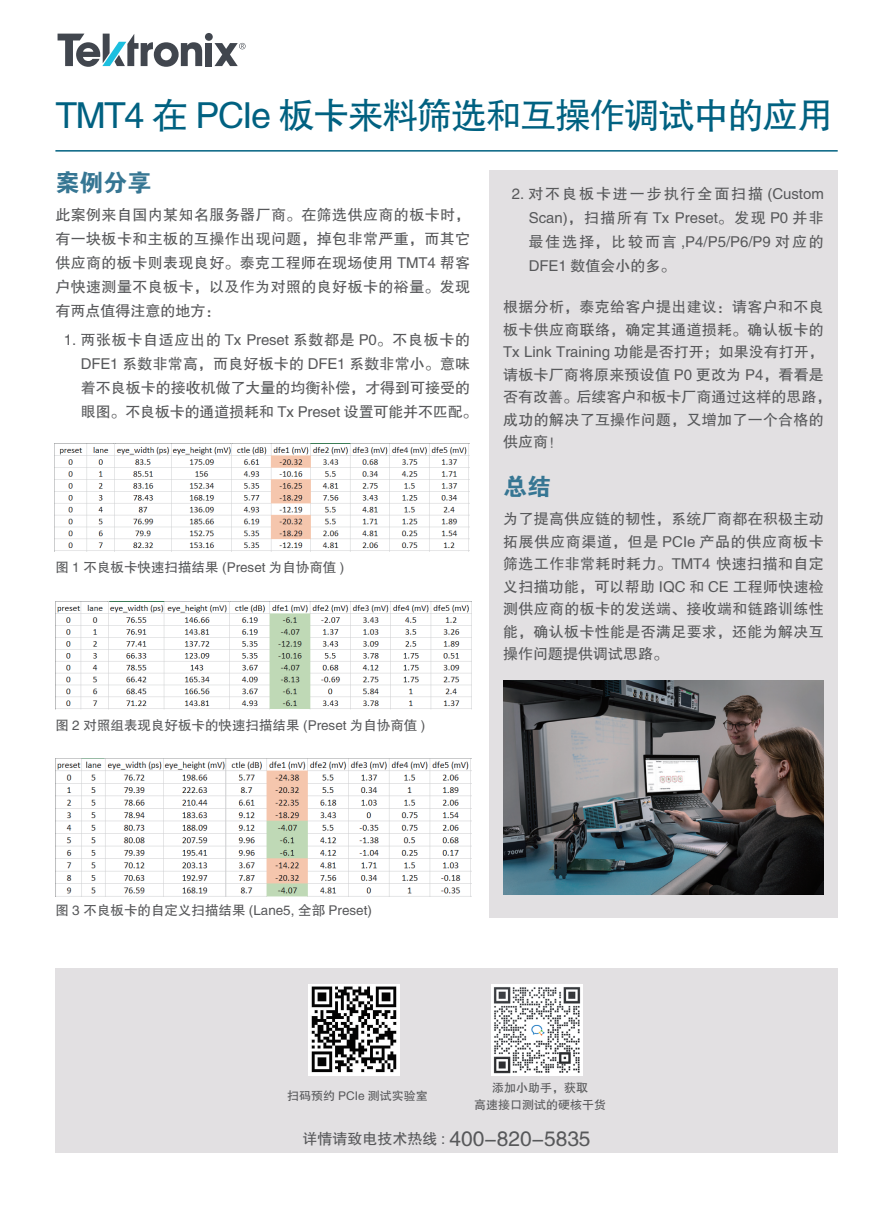
<style>
.page{position:relative;width:893px;height:1212px;background:#fff}
.page>*{position:absolute;margin:0;border:0;box-sizing:border-box;transform-origin:0 0}
.t1{font:36px "FZHTJW GB1 0";letter-spacing:-.04em;color:#006181}
.t2{font:24px "FZDHTJW GB1 0";color:#367693}
.t3{font:21px "FZHTJW GB1 0";color:#57585a}
.t4{font:15px/22.5px "FZHTJW GB1 0";letter-spacing:.01em;color:#57585a;text-align:justify}
.t5{font:13.5px "FZHTJW GB1 0";color:#57585a}
.t6{font:12px/16.5px "FZHTJW GB1 0";color:#57585a;text-align:center}
.s1{font-size:15px}
</style>
<div class="page">
<img style="left:55px;top:444px;width:414px;height:108px">
<img style="left:55px;top:602px;width:417px;height:108px">
<img style="left:55px;top:758px;width:416px;height:139px">
<div style="left:55px;top:968px;width:783px;height:185px;background:#e2e0e2"></div>
<div style="left:489px;top:170px;width:349px;height:748px;background:#e2e0e2"></div>
<div style="left:205px;top:43px;width:7px;height:23px;background:#41464e"></div>
<div style="left:205px;top:33px;width:8px;height:8px;background:#41464e;border-radius:50%"></div>
<svg style="left:58px;top:34px;width:144px;height:33px"></svg>
<svg style="left:214px;top:43px;width:32px;height:23px"></svg>
<hr style="left:55px;top:150px;width:783px;height:2px;background:#006181">
<img style="left:503px;top:681px;width:321px;height:213px">
<img style="left:309px;top:984px;width:90px;height:92px">
<img style="left:491px;top:984px;width:91px;height:92px">
<h1 class="t1" style="left:55px;top:96px;width:779px">TMT4 在 PCIe 板卡来料筛选和互操作调试中的应用</h1>
<h2 class="t2" style="left:55px;top:169px;width:98px">案例分享</h2>
<p class="t4" style="left:55px;top:204px;width:416px;line-height:24px">此案例来自国内某知名服务器厂商。在筛选供应商的板卡时，有一块板卡和主板的互操作出现问题，掉包非常严重，而其它供应商的板卡则表现良好。泰克工程师在现场使用 TMT4 帮客户快速测量不良板卡，以及作为对照的良好板卡的裕量。发现有两点值得注意的地方：</p>
<p class="t4" style="left:81px;top:328px;width:398px;line-height:24px;text-align:left;text-indent:-17px">1. 两张板卡自适应出的 Tx Preset 系数都是 P0。不良板卡的DFE1 系数非常高，而良好板卡的 DFE1 系数非常小。意味着不良板卡的接收机做了大量的均衡补偿，才得到可接受的眼图。不良板卡的通道损耗和 Tx Preset 设置可能并不匹配。</p>
<p class="t4" style="left:529px;top:183px;width:297px;line-height:24px;text-indent:-17px">2. 对不良板卡进一步执行全面扫描 (Custom Scan)，扫描所有 Tx Preset。发现 P0 并非最佳选择，比较而言 ,P4/P5/P6/P9 对应的DFE1 数值会小的多。</p>
<p class="t4" style="left:503px;top:296px;width:330px;text-align:left">根据分析，泰克给客户提出建议：请客户和不良板卡供应商联络，确定其通道损耗。确认板卡的<br>Tx Link Training 功能是否打开；如果没有打开，请板卡厂商将原来预设值 P0 更改为 P4，看看是否有改善。后续客户和板卡厂商通过这样的思路，成功的解决了互操作问题，又增加了一个合格的供应商！</p>
<h2 class="t2" style="left:503px;top:473px;width:49px">总结</h2>
<p class="t4" style="left:503px;top:508px;width:322px">为了提高供应链的韧性，系统厂商都在积极主动拓展供应商渠道，但是 PCIe 产品的供应商板卡筛选工作非常耗时耗力。TMT4 快速扫描和自定义扫描功能，可以帮助 IQC 和 CE 工程师快速检测供应商的板卡的发送端、接收端和链路训练性能，确认板卡性能是否满足要求，还能为解决互操作问题提供调试思路。</p>
<p class="t5" style="left:55px;top:559px;width:290px">图 1 不良板卡快速扫描结果 (Preset 为自协商值 )</p>
<p class="t5" style="left:55px;top:718px;width:371px">图 2 对照组表现良好板卡的快速扫描结果 (Preset 为自协商值 )</p>
<p class="t5" style="left:55px;top:903px;width:318px">图 3 不良板卡的自定义扫描结果 (Lane5, 全部 Preset)</p>
<p class="t6" style="left:287px;top:1088px;width:142px">扫码预约 PCIe 测试实验室</p>
<p class="t6" style="left:474px;top:1080px;width:133px">添加小助手，获取<br>高速接口测试的硬核干货</p>
<h3 class="t3" style="left:303px;top:1127px;width:290px"><span class="s1">详情请致电技术热线 :</span> 400-820-5835</h3>
</div>
